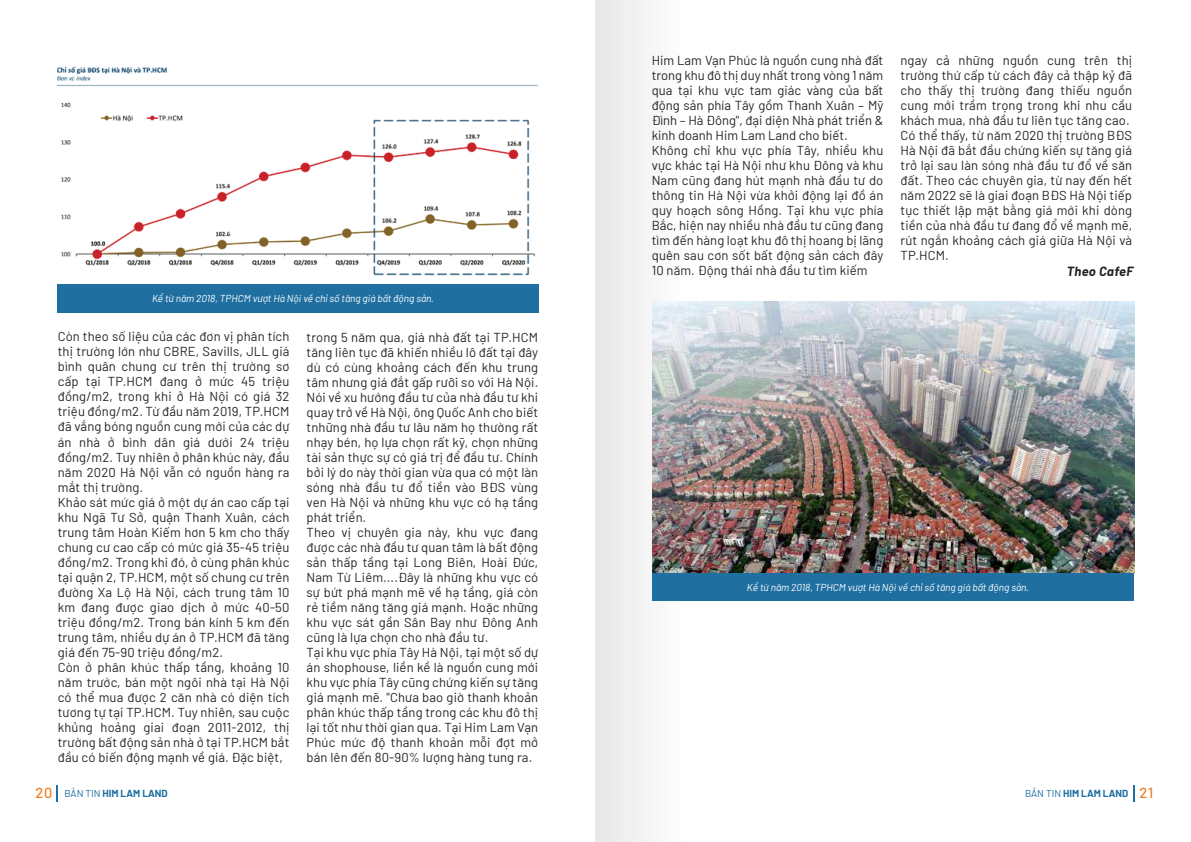
<style>
.page{position:relative;width:1191px;height:842px;background:#fff}
.page>*{position:absolute;margin:0;border:0;box-sizing:border-box;transform-origin:0 0}
.t1{font:13px/15px "Barlow";letter-spacing:.01em;color:#262626}
.t2{font:italic 700 13px "Barlow";letter-spacing:.025em;color:#231f20}
.t3{font:italic 10.1px "Barlow";color:#fff}
.t4{font:700 10px "Barlow";color:#1e6fa0}
.s1{font-weight:500;font-size:14.6px;color:#ef7d22}
.s2{font-weight:400}
</style>
<div class="page">
<div style="left:595px;top:0;width:89px;height:842px;background:#f2f1f1"></div>
<svg style="left:57px;top:785px;width:1px;height:16px"></svg>
<svg style="left:1133px;top:785px;width:1px;height:16px"></svg>
<div style="left:57px;top:284px;width:482px;height:28px;background:#1f6fa0"></div>
<div style="left:652px;top:573px;width:481px;height:28px;background:#1f6fa0"></div>
<img style="left:57px;top:66px;width:481px;height:210px">
<img style="left:652px;top:302px;width:482px;height:271px">
<p class="t3" style="left:152px;top:291px;width:283px">Kể từ năm 2018, TPHCM vượt Hà Nội về chỉ số tăng giá bất động sản.</p>
<p class="t1" style="left:58px;top:328px;width:233px">Còn theo số liệu của các đơn vị phân tích thị trường lớn như CBRE, Savills, JLL giá bình quân chung cư trên thị trường sơ cấp tại TP.HCM đang ở mức 45 triệu đồng/m2, trong khi ở Hà Nội có giá 32 triệu đồng/m2. Từ đầu năm 2019, TP.HCM đã vắng bóng nguồn cung mới của các dự án nhà ở bình dân giá dưới 24 triệu đồng/m2. Tuy nhiên ở phân khúc này, đầu năm 2020 Hà Nội vẫn có nguồn hàng ra mắt thị trường.<br>Khảo sát mức giá ở một dự án cao cấp tại khu Ngã Tư Sở, quận Thanh Xuân, cách trung tâm Hoàn Kiếm hơn 5 km cho thấy chung cư cao cấp có mức giá 35-45 triệu đồng/m2. Trong khi đó, ở cùng phân khúc tại quận 2, TP.HCM, một số chung cư trên đường Xa Lộ Hà Nội, cách trung tâm 10 km đang được giao dịch ở mức 40-50 triệu đồng/m2. Trong bán kính 5 km đến trung tâm, nhiều dự án ở TP.HCM đã tăng giá đến 75-90 triệu đồng/m2.<br>Còn ở phân khúc thấp tầng, khoảng 10 năm trước, bán một ngôi nhà tại Hà Nội có thể mua được 2 căn nhà có diện tích tương tự tại TP.HCM. Tuy nhiên, sau cuộc khủng hoảng giai đoạn 2011-2012, thị trường bất động sản nhà ở tại TP.HCM bắt đầu có biến động mạnh về giá. Đặc biệt,</p>
<p class="t1" style="left:306px;top:328px;width:233px">trong 5 năm qua, giá nhà đất tại TP.HCM tăng liên tục đã khiến nhiều lô đất tại đây dù có cùng khoảng cách đến khu trung tâm nhưng giá đắt gấp rưỡi so với Hà Nội.<br>Nói về xu hướng đầu tư của nhà đầu tư khi quay trở về Hà Nội, ông Quốc Anh cho biết tnhững nhà đầu tư lâu năm họ thường rất nhạy bén, họ lựa chọn rất kỹ, chọn những tài sản thực sự có giá trị để đầu tư. Chính bởi lý do này thời gian vừa qua có một làn sóng nhà đầu tư đổ tiền vào BĐS vùng ven Hà Nội và những khu vực có hạ tầng phát triển.<br>Theo vị chuyên gia này, khu vực đang được các nhà đầu tư quan tâm là bất động sản thấp tầng tại Long Biên, Hoài Đức, Nam Từ Liêm....Đây là những khu vực có sự bứt phá mạnh mẽ về hạ tầng, giá còn rẻ tiềm năng tăng giá mạnh. Hoặc những khu vực sát gần Sân Bay như Đông Anh cũng là lựa chọn cho nhà đầu tư.<br>Tại khu vực phía Tây Hà Nội, tại một số dự án shophouse, liền kề là nguồn cung mới khu vực phía Tây cũng chứng kiến sự tăng giá mạnh mẽ. "Chưa bao giờ thanh khoản phân khúc thấp tầng trong các khu đô thị lại tốt như thời gian qua. Tại Him Lam Vạn Phúc mức độ thanh khoản mỗi đợt mở bán lên đến 80-90% lượng hàng tung ra.</p>
<p class="t1" style="left:651px;top:52px;width:233px">Him Lam Vạn Phúc là nguồn cung nhà đất trong khu đô thị duy nhất trong vòng 1 năm qua tại khu vực tam giác vàng của bất động sản phía Tây gồm Thanh Xuân – Mỹ Đình – Hà Đông", đại diện Nhà phát triển &amp; kinh doanh Him Lam Land cho biết.<br>Không chỉ khu vực phía Tây, nhiều khu vực khác tại Hà Nội như khu Đông và khu Nam cũng đang hút mạnh nhà đầu tư do thông tin Hà Nội vừa khởi động lại đồ án quy hoạch sông Hồng. Tại khu vực phía Bắc, hiện nay nhiều nhà đầu tư cũng đang tìm đến hàng loạt khu đô thị hoang bị lãng quên sau cơn sốt bất động sản cách đây 10 năm. Động thái nhà đầu tư tìm kiếm</p>
<p class="t1" style="left:900px;top:52px;width:233px">ngay cả những nguồn cung trên thị trường thứ cấp từ cách đây cả thập kỷ đã cho thấy thị trường đang thiếu nguồn cung mới trầm trọng trong khi nhu cầu khách mua, nhà đầu tư liên tục tăng cao.<br>Có thể thấy, từ năm 2020 thị trường BĐS Hà Nội đã bắt đầu chứng kiến sự tăng giá trở lại sau làn sóng nhà đầu tư đổ về săn đất. Theo các chuyên gia, từ nay đến hết năm 2022 sẽ là giai đoạn BĐS Hà Nội tiếp tục thiết lập mặt bằng giá mới khi dòng tiền của nhà đầu tư đang đổ về mạnh mẽ, rút ngắn khoảng cách giá giữa Hà Nội và TP.HCM.</p>
<p class="t2" style="left:1066px;top:262px;width:68px">Theo CafeF</p>
<p class="t3" style="left:747px;top:579px;width:283px">Kể từ năm 2018, TPHCM vượt Hà Nội về chỉ số tăng giá bất động sản.</p>
<p class="t4" style="left:36px;top:786px;width:134px"><span class="s1">20</span> <span class="s2">BẢN TIN</span> HIM LAM LAND</p>
<p class="t4" style="left:1025px;top:786px;width:130px"><span class="s2">BẢN TIN</span> HIM LAM LAND <span class="s1">21</span></p>
</div>
